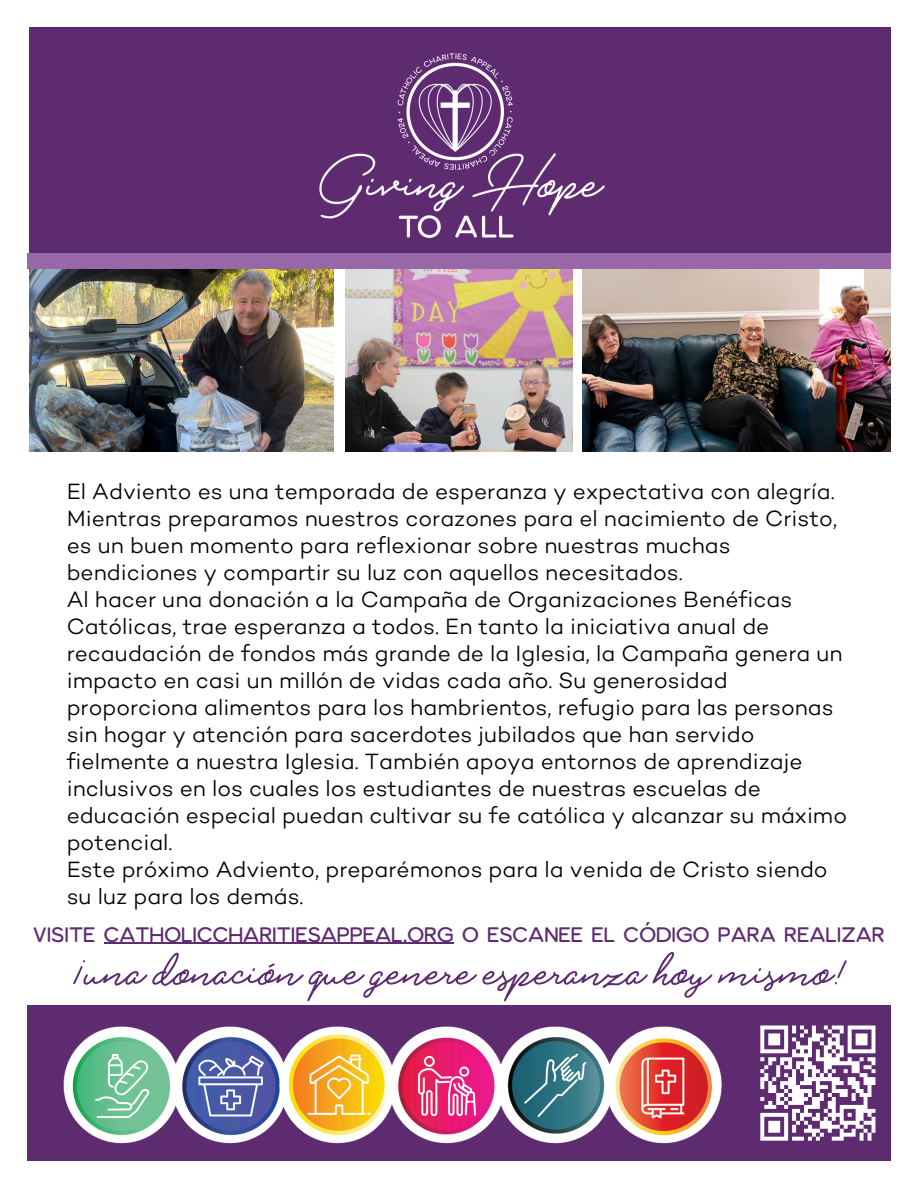
<style>
.page{position:relative;width:918px;height:1188px;background:#fff}
.page>*{position:absolute;margin:0;border:0;box-sizing:border-box;transform-origin:0 0}
.t1{font:700 97.65px "Boardwalk R Pen";color:#5e2b71}
.t2{font:300 22.5px/27px "Campton";color:#000}
.t3{font:21px "Milkstore 04 Clean";color:#5e2b71}
</style>
<div class="page">
<div style="left:30px;top:27px;width:861px;height:234px;background:#5e2b71"></div>
<img style="left:275px;top:53px;width:373px;height:222px">
<img style="left:345px;top:269px;width:228px;height:182px">
<img style="left:582px;top:269px;width:309px;height:182px">
<img style="left:30px;top:269px;width:303px;height:182px">
<div style="left:27px;top:1005px;width:864px;height:156px;background:#5e2b71"></div>
<svg style="left:797px;top:1025px;width:79px;height:116px"></svg>
<div style="left:27px;top:254px;width:864px;height:15px;background:#9767a8"></div>
<img style="left:63px;top:1025px;width:734px;height:119px">
<hr style="left:104px;top:943px;width:350px;height:1px;background:#5e2b71">
<p class="t2" style="left:67px;top:480px;width:772px">El Adviento es una temporada de esperanza y expectativa con alegría.<br>Mientras preparamos nuestros corazones para el nacimiento de Cristo, es un buen momento para reflexionar sobre nuestras muchas bendiciones y compartir su luz con aquellos necesitados.</p>
<p class="t2" style="left:67px;top:588px;width:782px">Al hacer una donación a la Campaña de Organizaciones Benéficas Católicas, trae esperanza a todos. En tanto la iniciativa anual de recaudación de fondos más grande de la Iglesia, la Campaña genera un impacto en casi un millón de vidas cada año. Su generosidad proporciona alimentos para los hambrientos, refugio para las personas sin hogar y atención para sacerdotes jubilados que han servido fielmente a nuestra Iglesia. También apoya entornos de aprendizaje inclusivos en los cuales los estudiantes de nuestras escuelas de educación especial puedan cultivar su fe católica y alcanzar su máximo potencial.</p>
<p class="t2" style="left:67px;top:858px;width:763px">Este próximo Adviento, preparémonos para la venida de Cristo siendo su luz para los demás.</p>
<p class="t3" style="left:33px;top:921px;width:853px">VISITE CATHOLICCHARITIESAPPEAL.ORG O ESCANEE EL CÓDIGO PARA REALIZAR</p>
<p class="t1" style="left:71px;top:911px;width:777px">¡unadonaciónquegenereesperanzahoymismo!</p>
</div>
